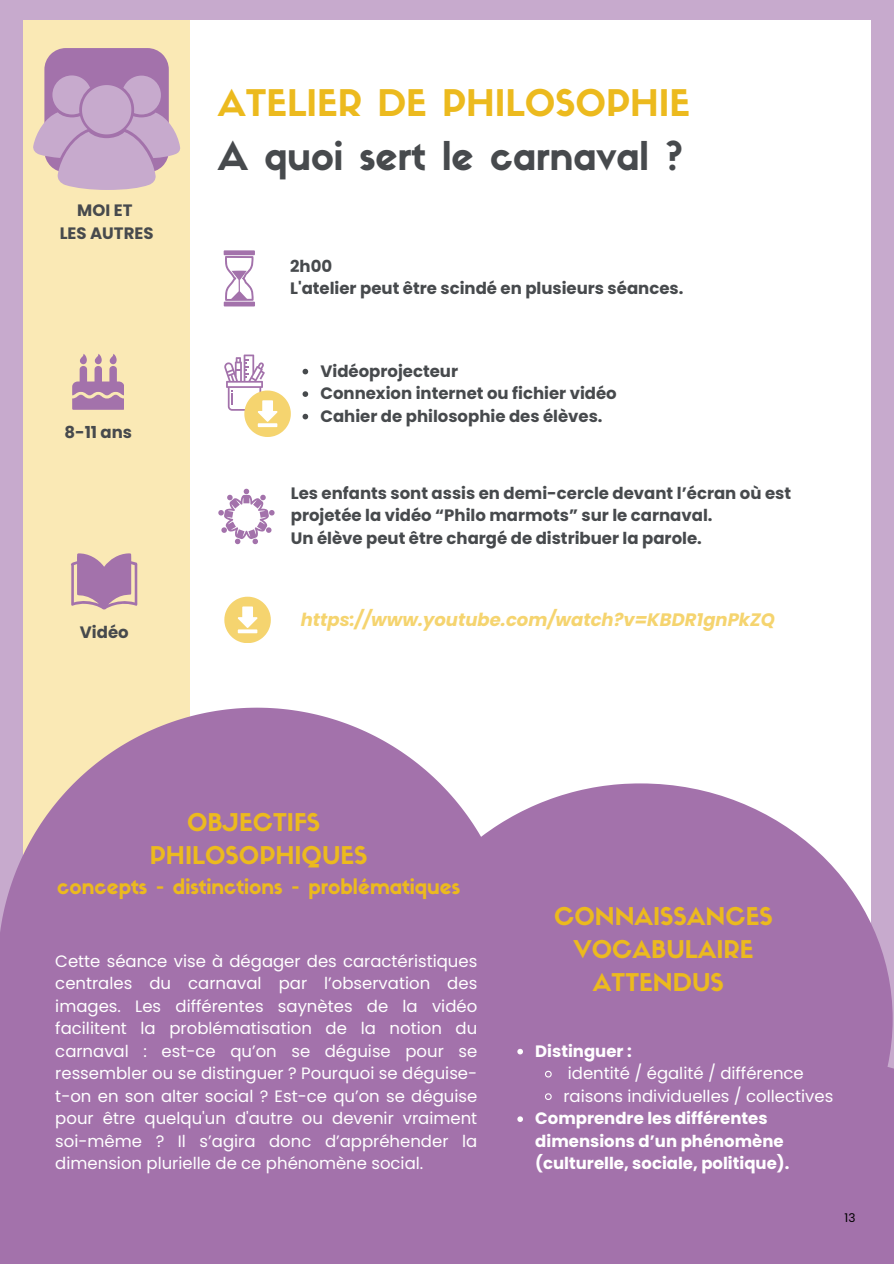
<style>
.page{position:relative;width:894px;height:1264px;background:#fff}
.page>*{position:absolute;margin:0;border:0;box-sizing:border-box;transform-origin:0 0}
.t1{font:39px "Sifonn Basic";color:#474a4d}
.t2{font:36px "Sifonn Basic";color:#ecba1e}
.t3{font:24px/32.7px "Sifonn Basic";color:#ecba1e;text-align:center}
.t4{font:21px "Sifonn Basic";color:#ecba1e}
.t5{font:italic 700 18px "Poppins";color:#f5d46f}
.t6{font:16.5px/22.5px "Poppins";color:#fff;text-align:justify}
.t7{font:700 16.5px/22.5px "Poppins";color:#474a4d}
.t8{font:700 16.5px/22.5px "Poppins";color:#fff}
.t9{font:12px "Poppins";color:#000}
</style>
<div class="page">
<div style="left:0;top:0;width:893px;height:1263px;background:#c7aacd"></div>
<div style="left:24px;top:20px;width:846px;height:1221px;background:#fff"></div>
<div style="left:24px;top:20px;width:166px;height:837px;background:#fae9b5"></div>
<svg style="left:0;top:707px;width:893px;height:556px;background:#ae83b4"></svg>
<svg style="left:517px;top:1048px;width:6px;height:6px"></svg>
<svg style="left:544px;top:1069px;width:8px;height:9px"></svg>
<svg style="left:544px;top:1092px;width:8px;height:8px"></svg>
<svg style="left:517px;top:1116px;width:6px;height:5px"></svg>
<svg style="left:72px;top:354px;width:52px;height:56px"></svg>
<svg style="left:223px;top:250px;width:32px;height:56px"></svg>
<svg style="left:218px;top:488px;width:57px;height:57px"></svg>
<svg style="left:224px;top:354px;width:66px;height:82px"></svg>
<svg style="left:302px;top:369px;width:6px;height:5px"></svg>
<svg style="left:302px;top:391px;width:6px;height:6px"></svg>
<svg style="left:302px;top:414px;width:6px;height:5px"></svg>
<svg style="left:224px;top:596px;width:46px;height:47px"></svg>
<svg style="left:71px;top:553px;width:66px;height:56px"></svg>
<svg style="left:33px;top:48px;width:147px;height:142px"></svg>
<p class="t7" style="left:77px;top:199px;width:57px">MOI ET</p>
<p class="t7" style="left:60px;top:221px;width:95px">LES AUTRES</p>
<p class="t7" style="left:64px;top:420px;width:69px">8-11 ans</p>
<h6 class="t7" style="left:80px;top:621px;width:50px">Vidéo</h6>
<h2 class="t2" style="left:218px;top:89px;width:474px">ATELIER DE PHILOSOPHIE</h2>
<p class="t1" style="left:218px;top:141px;width:466px">A quoi sert le carnaval ?</p>
<p class="t7" style="left:290px;top:255px;width:44px">2h00</p>
<h2 class="t7" style="left:290px;top:277px;width:394px">L'atelier peut être scindé en plusieurs séances.</h2>
<p class="t7" style="left:320px;top:359px;width:139px">Vidéoprojecteur</p>
<p class="t7" style="left:320px;top:382px;width:298px">Connexion internet ou fichier vidéo</p>
<p class="t7" style="left:320px;top:404px;width:283px">Cahier de philosophie des élèves.</p>
<p class="t7" style="left:291px;top:482px;width:501px">Les enfants sont assis en demi-cercle devant l’écran où est projetée la vidéo “Philo marmots” sur le carnaval.</p>
<h6 class="t7" style="left:291px;top:527px;width:412px">Un élève peut être chargé de distribuer la parole.</h6>
<p class="t5" style="left:301px;top:606px;width:475px">https://www.youtube.com/watch?v=KBDR1gnPkZQ</p>
<h3 class="t3" style="left:150px;top:809px;width:219px">OBJECTIFS<br>PHILOSOPHIQUES</h3>
<p class="t4" style="left:57px;top:878px;width:404px">concepts - distinctions - problématiques</p>
<p class="t6" style="left:55px;top:949px;width:423px">Cette séance vise à dégager des caractéristiques centrales du carnaval par l’observation des images. Les différentes saynètes de la vidéo facilitent la problématisation de la notion du carnaval : est-ce qu’on se déguise pour se ressembler ou se distinguer ? Pourquoi se déguise&shy;t-on en son alter social ? Est-ce qu’on se déguise pour être quelqu'un d'autre ou devenir vraiment soi-même ? Il s’agira donc d’appréhender la dimension plurielle de ce phénomène social.</p>
<h3 class="t3" style="left:554px;top:902px;width:220px">CONNAISSANCES<br>VOCABULAIRE<br>ATTENDUS</h3>
<h5 class="t8" style="left:535px;top:1039px;width:98px">Distinguer :</h5>
<p class="t6" style="left:567px;top:1062px;width:237px">identité / égalité / différence</p>
<p class="t6" style="left:563px;top:1084px;width:271px">raisons individuelles / collectives</p>
<p class="t8" style="left:535px;top:1107px;width:255px">Comprendre les différentes dimensions d’un phénomène (culturelle, sociale, politique).</p>
<p class="t9" style="left:844px;top:1209px;width:12px">13</p>
</div>
